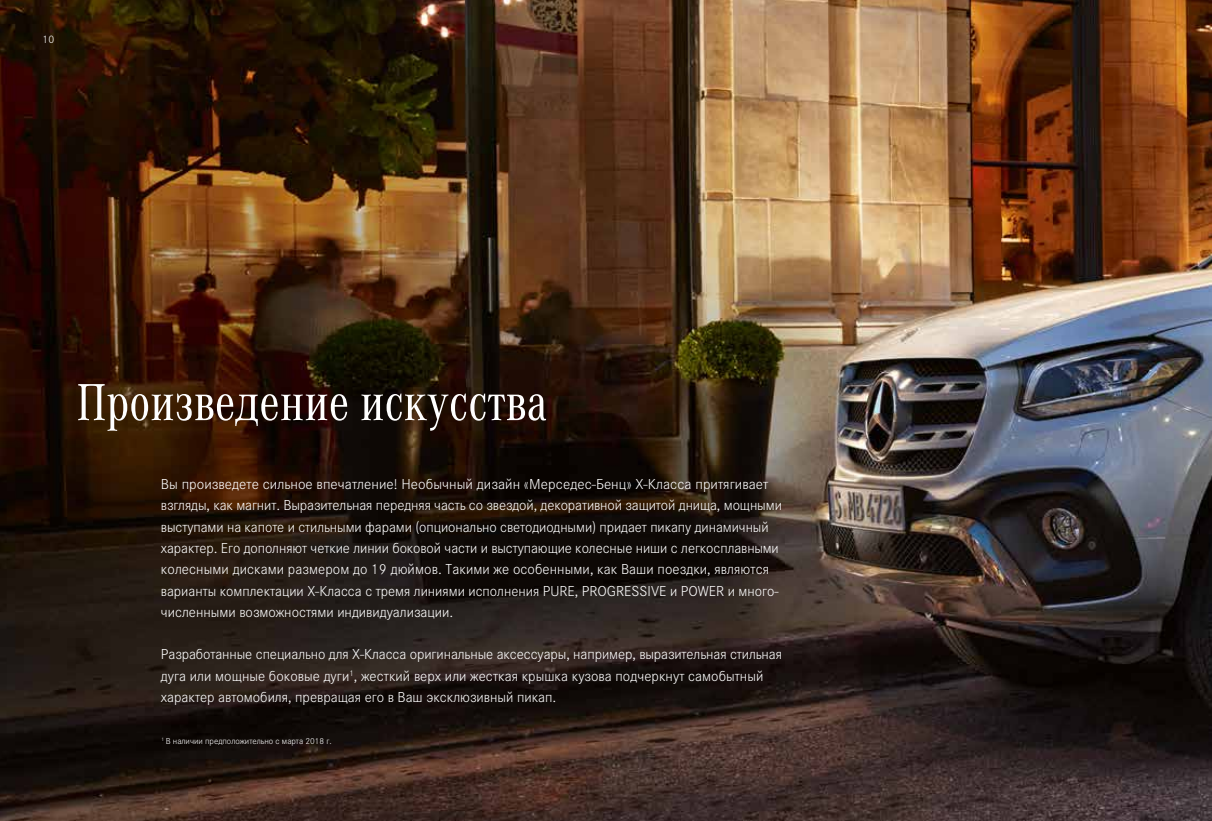
<style>
.page{position:relative;width:1212px;height:821px;background:#fff}
.page>*{position:absolute;margin:0;border:0;box-sizing:border-box;transform-origin:0 0}
.t1{font:54px "Daimler CAC Pro";color:#fff}
.t2{font:300 15px/21.3px "Daimler CS Pro";color:#fff}
.t3{font:300 11.25px "Daimler CS Pro";color:#fff}
.t4{font:300 9px "Daimler CS Pro";color:#fff}
</style>
<div class="page">
<img style="left:0;top:0;width:1212px;height:821px">
<p class="t3" style="left:43px;top:31px;width:13px">10</p>
<h1 class="t1" style="left:77px;top:365px;width:472px">Произведение искусства</h1>
<p class="t2" style="left:161px;top:472px;width:622px">Вы произведете сильное впечатление! Необычный дизайн «Мерседес-Бенц» X-Класса притягивает взгляды, как магнит. Выразительная передняя часть со звездой, декоративной защитой днища, мощными выступами на капоте и стильными фарами (опционально светодиодными) придает пикапу динамичный характер. Его дополняют четкие линии боковой части и выступающие колесные ниши с легкосплавными колесными дисками размером до 19 дюймов. Такими же особенными, как Ваши поездки, являются варианты комплектации X-Класса с тремя линиями исполнения PURE, PROGRESSIVE и POWER и много&shy;численными возможностями индивидуализации.</p>
<p class="t2" style="left:161px;top:643px;width:623px">Разработанные специально для X-Класса оригинальные аксессуары, например, выразительная стильная дуга или мощные боковые дуги<sup>1</sup>, жесткий верх или жесткая крышка кузова подчеркнут самобытный характер автомобиля, превращая его в Ваш эксклюзивный пикап.</p>
<p class="t4" style="left:162px;top:735px;width:172px"><sup>1</sup> В наличии предположительно с марта 2018 г.</p>
</div>
